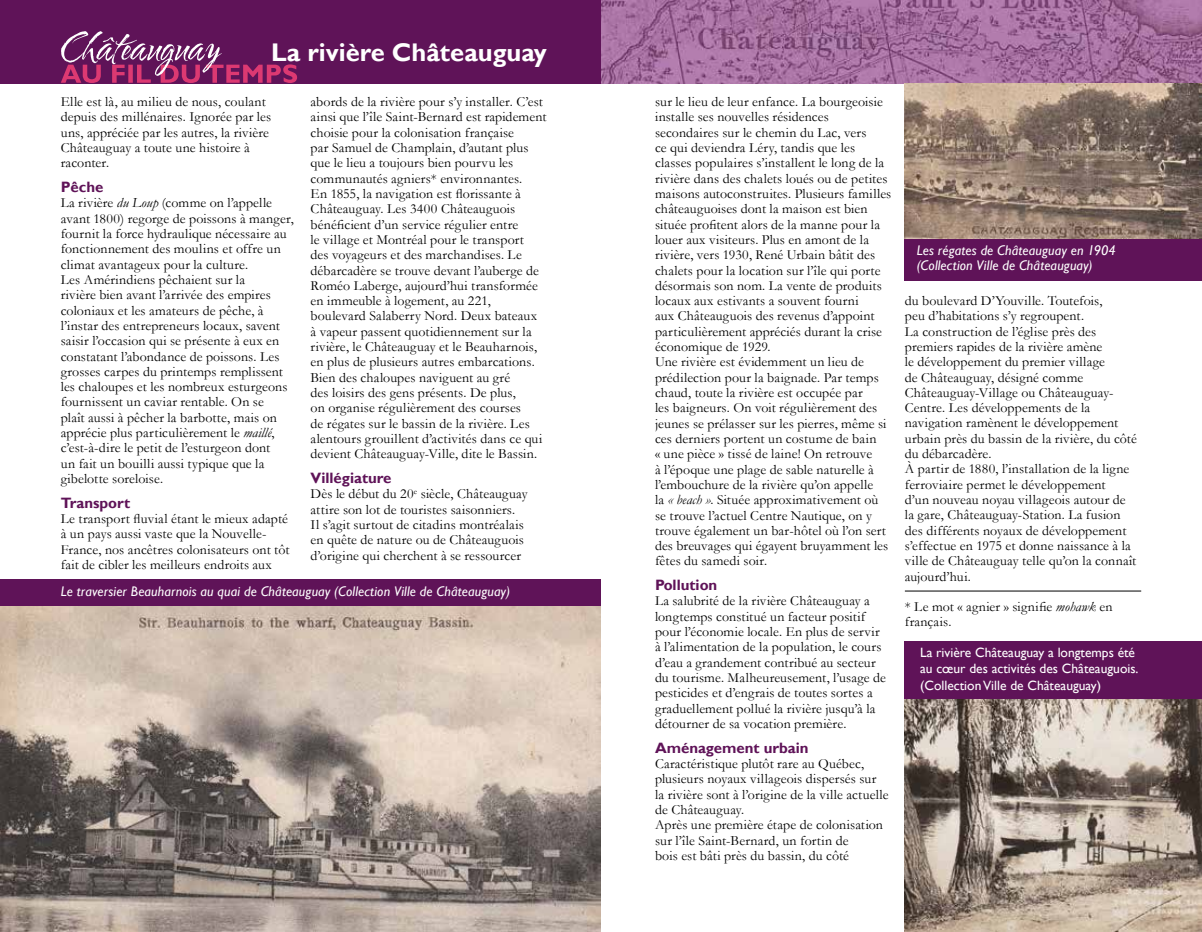
<style>
.page{position:relative;width:1202px;height:932px;background:#fff}
.page>*{position:absolute;margin:0;border:0;box-sizing:border-box;transform-origin:0 0}
.t1{font:700 25.5px "Gill Sans";color:#fff}
.t2{font:700 15px "Gill Sans";color:#5f1358}
.t3{font:13.95px/15.3px "Garamond";letter-spacing:.01em;color:#000}
.t4{font:italic 13.95px/15px "Gill Sans";letter-spacing:.01em;color:#fff}
.t5{font:13.5px/16.2px "Gill Sans";color:#fff}
.s1{font-style:italic}
</style>
<div class="page">
<img style="left:601px;top:0;width:600px;height:83px">
<div style="left:0;top:0;width:601px;height:83px;background:#5f1358"></div>
<svg style="left:61px;top:31px;width:236px;height:52px"></svg>
<div style="left:904px;top:238px;width:298px;height:42px;background:#5f1358"></div>
<div style="left:0;top:579px;width:601px;height:27px;background:#5f1358"></div>
<img style="left:904px;top:83px;width:298px;height:155px">
<img style="left:0;top:606px;width:601px;height:326px">
<hr style="left:904px;top:590px;width:237px;height:1px;background:#000">
<img style="left:904px;top:699px;width:298px;height:232px">
<div style="left:904px;top:641px;width:298px;height:58px;background:#5f1358"></div>
<h1 class="t1" style="left:271px;top:37px;width:277px">La rivière Châteauguay</h1>
<p class="t3" style="left:61px;top:94px;width:212px">Elle est là, au milieu de nous, coulant depuis des millénaires. Ignorée par les uns, appréciée par les autres, la rivière<br>Châteauguay a toute une histoire à raconter.</p>
<p class="t2" style="left:61px;top:178px;width:44px">Pêche</p>
<p class="t3" style="left:61px;top:195px;width:234px">La rivière <span class="s1">du Loup</span> (comme on l’appelle avant 1800) regorge de poissons à manger, fournit la force hydraulique nécessaire au fonctionnement des moulins et offre un climat avantageux pour la culture.<br>Les Amérindiens pêchaient sur la<br>rivière bien avant l’arrivée des empires coloniaux et les amateurs de pêche, à l’instar des entrepreneurs locaux, savent saisir l’occasion qui se présente à eux en constatant l’abondance de poissons. Les grosses carpes du printemps remplissent les chaloupes et les nombreux esturgeons fournissent un caviar rentable. On se<br>plaît aussi à pêcher la barbotte, mais on apprécie plus particulièrement le <span class="s1">maillé</span>, c’est-à-dire le petit de l’esturgeon dont<br>un fait un bouilli aussi typique que la gibelotte soreloise.</p>
<p class="t2" style="left:61px;top:493px;width:71px">Transport</p>
<p class="t3" style="left:61px;top:510px;width:230px">Le transport fluvial étant le mieux adapté à un pays aussi vaste que la Nouvelle-France, nos ancêtres colonisateurs ont tôt fait de cibler les meilleurs endroits aux</p>
<p class="t3" style="left:310px;top:94px;width:237px">abords de la rivière pour s’y installer. C’est ainsi que l’île Saint-Bernard est rapidement choisie pour la colonisation française<br>par Samuel de Champlain, d’autant plus que le lieu a toujours bien pourvu les communautés agniers* environnantes.<br>En 1855, la navigation est florissante à Châteauguay. Les 3400 Châteauguois bénéficient d’un service régulier entre<br>le village et Montréal pour le transport<br>des voyageurs et des marchandises. Le débarcadère se trouve devant l’auberge de Roméo Laberge, aujourd’hui transformée en immeuble à logement, au 221, boulevard Salaberry Nord. Deux bateaux<br>à vapeur passent quotidiennement sur la rivière, le Châteauguay et le Beauharnois, en plus de plusieurs autres embarcations.<br>Bien des chaloupes naviguent au gré<br>des loisirs des gens présents. De plus,<br>on organise régulièrement des courses<br>de régates sur le bassin de la rivière. Les alentours grouillent d’activités dans ce qui devient Châteauguay-Ville, dite le Bassin.</p>
<p class="t2" style="left:310px;top:469px;width:82px">Villégiature</p>
<p class="t3" style="left:310px;top:486px;width:218px">Dès le début du 20<sup>e</sup> siècle, Châteauguay attire son lot de touristes saisonniers.<br>Il s’agit surtout de citadins montréalais en quête de nature ou de Châteauguois d’origine qui cherchent à se ressourcer</p>
<p class="t4" style="left:61px;top:584px;width:451px">Le traversier Beauharnois au quai de Châteauguay (Collection Ville de Châteauguay)</p>
<p class="t3" style="left:655px;top:94px;width:238px">sur le lieu de leur enfance. La bourgeoisie installe ses nouvelles résidences secondaires sur le chemin du Lac, vers<br>ce qui deviendra Léry, tandis que les classes populaires s’installent le long de la rivière dans des chalets loués ou de petites maisons autoconstruites. Plusieurs familles châteauguoises dont la maison est bien située profitent alors de la manne pour la louer aux visiteurs. Plus en amont de la rivière, vers 1930, René Urbain bâtit des chalets pour la location sur l’île qui porte désormais son nom. La vente de produits locaux aux estivants a souvent fourni<br>aux Châteauguois des revenus d’appoint particulièrement appréciés durant la crise économique de 1929.<br>Une rivière est évidemment un lieu de prédilection pour la baignade. Par temps chaud, toute la rivière est occupée par<br>les baigneurs. On voit régulièrement des jeunes se prélasser sur les pierres, même si ces derniers portent un costume de bain<br>« une pièce » tissé de laine! On retrouve<br>à l’époque une plage de sable naturelle à l’embouchure de la rivière qu’on appelle<br>la <span class="s1">« beach »</span>. Située approximativement où se trouve l’actuel Centre Nautique, on y trouve également un bar-hôtel où l’on sert des breuvages qui égayent bruyamment les fêtes du samedi soir.</p>
<p class="t2" style="left:655px;top:576px;width:64px">Pollution</p>
<p class="t3" style="left:655px;top:593px;width:232px">La salubrité de la rivière Châteauguay a longtemps constitué un facteur positif pour l’économie locale. En plus de servir à l’alimentation de la population, le cours d’eau a grandement contribué au secteur du tourisme. Malheureusement, l’usage de pesticides et d’engrais de toutes sortes a graduellement pollué la rivière jusqu’à la détourner de sa vocation première.</p>
<p class="t2" style="left:655px;top:738px;width:155px">Aménagement urbain</p>
<p class="t3" style="left:655px;top:755px;width:235px">Caractéristique plutôt rare au Québec, plusieurs noyaux villageois dispersés sur la rivière sont à l’origine de la ville actuelle de Châteauguay.<br>Après une première étape de colonisation sur l’île Saint-Bernard, un fortin de<br>bois est bâti près du bassin, du côté</p>
<p class="t4" style="left:916px;top:243px;width:201px">Les régates de Châteauguay en 1904 (Collection Ville de Châteauguay)</p>
<p class="t3" style="left:904px;top:292px;width:234px">du boulevard D’Youville. Toutefois,<br>peu d’habitations s’y regroupent.<br>La construction de l’église près des premiers rapides de la rivière amène<br>le développement du premier village<br>de Châteauguay, désigné comme Châteauguay-Village ou Châteauguay-Centre. Les développements de la navigation ramènent le développement urbain près du bassin de la rivière, du côté du débarcadère.<br>À partir de 1880, l’installation de la ligne ferroviaire permet le développement<br>d’un nouveau noyau villageois autour de la gare, Châteauguay-Station. La fusion des différents noyaux de développement s’effectue en 1975 et donne naissance à la ville de Châteauguay telle qu’on la connaît aujourd’hui.</p>
<p class="t3" style="left:904px;top:598px;width:209px">* Le mot « agnier » signifie <span class="s1">mohawk</span> en français.</p>
<p class="t5" style="left:920px;top:644px;width:220px">La rivière Châteauguay a longtemps été au cœur des activités des Châteauguois. (Collection Ville de Châteauguay)</p>
</div>
